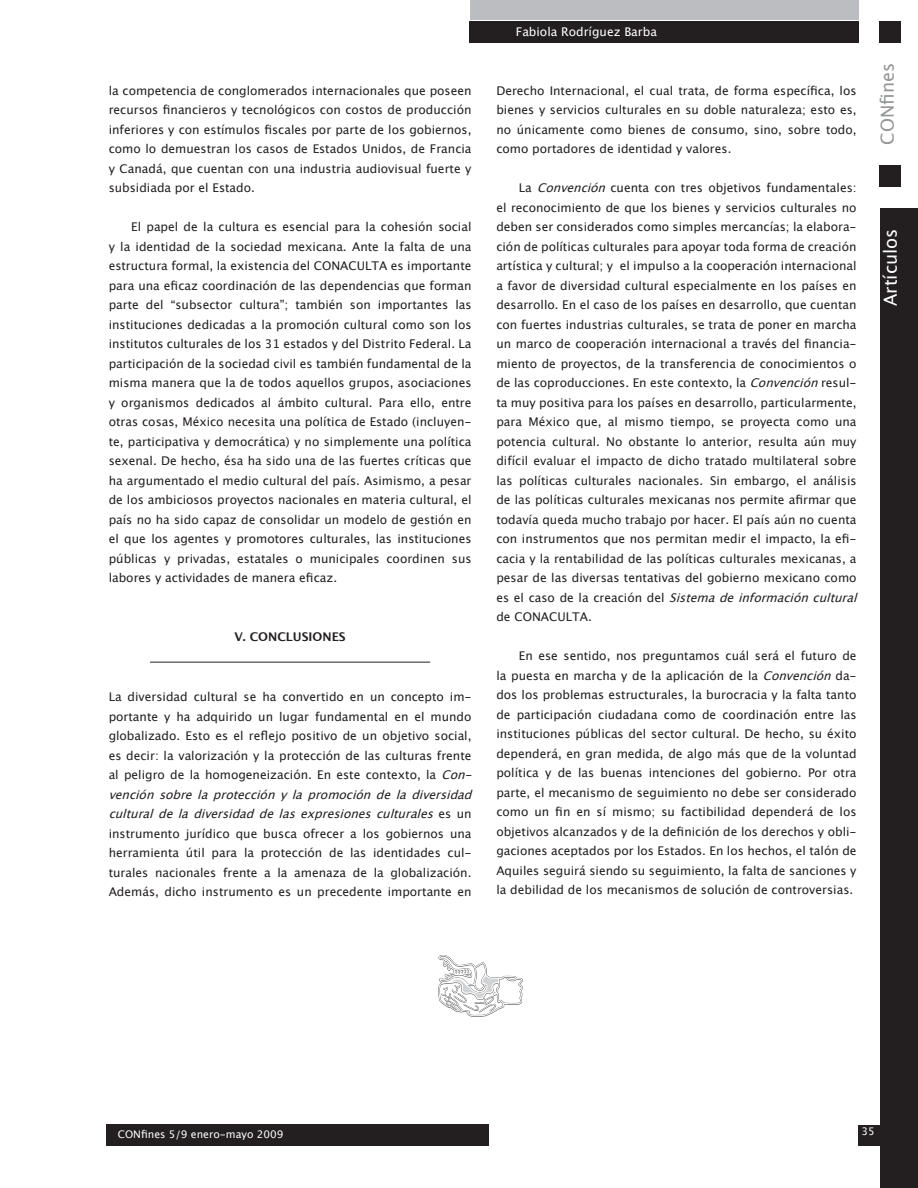
<style>
.page{position:relative;width:918px;height:1188px;background:#fff}
.page>*{position:absolute;margin:0;border:0;box-sizing:border-box;transform-origin:0 0}
.t1{font:18px "Lucida Grande";color:#fff}
.t2{font:18px "Lucida Grande";color:#939598}
.ARTICULO_Parrafo_nor{font:12px/19.5px "Lucida Grande";color:#231f20;text-align:justify}
.ARTICULO_Primer_parr{font:12px/19.5px "Lucida Grande";color:#231f20}
.t3{font:12px "Lucida Grande";color:#fff}
.ARTICULO_Subtitulo1{font:700 12px "Lucida Grande";color:#231f20}
.t4{font:10.5px "Lucida Grande";color:#fdfdfd}
.s1{font-style:italic}
</style>
<div class="page">
<div style="left:106px;top:1124px;width:383px;height:21px;background:#231f20"></div>
<div style="left:880px;top:208px;width:38px;height:980px;background:#231f20"></div>
<div style="left:469px;top:21px;width:389px;height:21px;background:#231f20"></div>
<div style="left:470px;top:0;width:388px;height:19px;background:#bcbdc0"></div>
<div style="left:879px;top:21px;width:22px;height:21px;background:#231f20"></div>
<div style="left:879px;top:166px;width:22px;height:21px;background:#231f20"></div>
<div style="left:858px;top:1125px;width:42px;height:20px;background:#231f20"></div>
<hr style="left:150px;top:662px;width:280px;height:1px;background:#231f20">
<img style="left:438px;top:955px;width:84px;height:61px">
<p class="ARTICULO_Parrafo_nor" style="left:109px;top:81px;width:364px">la competencia de conglomerados internacionales que poseen recursos financieros y tecnológicos con costos de producción inferiores y con estímulos fiscales por parte de los gobiernos, como lo demuestran los casos de Estados Unidos, de Francia y Canadá, que cuentan con una industria audiovisual fuerte y subsidiada por el Estado.</p>
<p class="ARTICULO_Parrafo_nor" style="left:109px;top:217px;width:364px;text-indent:23px">El papel de la cultura es esencial para la cohesión social y la identidad de la sociedad mexicana. Ante la falta de una estructura formal, la existencia del CONACULTA es importante para una eficaz coordinación de las dependencias que forman parte del “subsector cultura”; también son importantes las instituciones dedicadas a la promoción cultural como son los institutos culturales de los 31 estados y del Distrito Federal. La participación de la sociedad civil es también fundamental de la misma manera que la de todos aquellos grupos, asociaciones y organismos dedicados al ámbito cultural. Para ello, entre otras cosas, México necesita una política de Estado (incluyen&shy;te, participativa y democrática) y no simplemente una política sexenal. De hecho, ésa ha sido una de las fuertes críticas que ha argumentado el medio cultural del país. Asimismo, a pesar de los ambiciosos proyectos nacionales en materia cultural, el país no ha sido capaz de consolidar un modelo de gestión en el que los agentes y promotores culturales, las instituciones públicas y privadas, estatales o municipales coordinen sus labores y actividades de manera eficaz.</p>
<p class="ARTICULO_Subtitulo1" style="left:234px;top:627px;width:113px">V. CONCLUSIONES</p>
<p class="ARTICULO_Primer_parr" style="left:109px;top:687px;width:371px">La diversidad cultural se ha convertido en un concepto im&shy;portante y ha adquirido un lugar fundamental en el mundo globalizado. Esto es el reflejo positivo de un objetivo social, es decir: la valorización y la protección de las culturas frente al peligro de la homogeneización. En este contexto, la <span class="s1">Con&shy;venciónsobrelaprotecciónylapromocióndeladiversidad culturaldeladiversidaddelasexpresionesculturales</span>e s u n instrumento jurídico que busca ofrecer a los gobiernos una herramienta útil para la protección de las identidades cul&shy;turales nacionales frente a la amenaza de la globalización.<br>Además, dicho instrumento es un precedente importante en</p>
<p class="t3" style="left:516px;top:24px;width:143px">Fabiola Rodríguez Barba</p>
<p class="ARTICULO_Primer_parr" style="left:496px;top:81px;width:362px;text-align:justify">Derecho Internacional, el cual trata, de forma específica, los bienes y servicios culturales en su doble naturaleza; esto es, no únicamente como bienes de consumo, sino, sobre todo, como portadores de identidad y valores.</p>
<p class="ARTICULO_Parrafo_nor" style="left:496px;top:178px;width:368px;text-align:left;text-indent:23px">La <span class="s1">Convención</span>cuenta con tres objetivos fundamentales: el reconocimiento de que los bienes y servicios culturales no deben ser considerados como simples mercancías; la elabora&shy;ción de políticas culturales para apoyar toda forma de creación artística y cultural; y el impulso a la cooperación internacional a favor de diversidad cultural especialmente en los países en desarrollo. En el caso de los países en desarrollo, que cuentan con fuertes industrias culturales, se trata de poner en marcha un marco de cooperación internacional a través del financia&shy;miento de proyectos, de la transferencia de conocimientos o de las coproducciones. En este contexto, la <span class="s1">Convención</span>resul&shy;ta muy positiva para los países en desarrollo, particularmente, para México que, al mismo tiempo, se proyecta como una potencia cultural. No obstante lo anterior, resulta aún muy difícil evaluar el impacto de dicho tratado multilateral sobre las políticas culturales nacionales. Sin embargo, el análisis de las políticas culturales mexicanas nos permite afirmar que todavía queda mucho trabajo por hacer. El país aún no cuenta con instrumentos que nos permitan medir el impacto, la efi&shy;cacia y la rentabilidad de las políticas culturales mexicanas, a pesar de las diversas tentativas del gobierno mexicano como e s e l c a s o d e l a c r e a c i ó n d e l <span class="s1">Sistemadeinformacióncultural </span>de CONACULTA.</p>
<p class="ARTICULO_Parrafo_nor" style="left:496px;top:646px;width:362px;text-indent:23px">En ese sentido, nos preguntamos cuál será el futuro de la puesta en marcha y de la aplicación de la <span class="s1">Convención</span>da&shy;dos los problemas estructurales, la burocracia y la falta tanto de participación ciudadana como de coordinación entre las instituciones públicas del sector cultural. De hecho, su éxito dependerá, en gran medida, de algo más que de la voluntad política y de las buenas intenciones del gobierno. Por otra parte, el mecanismo de seguimiento no debe ser considerado como un fin en sí mismo; su factibilidad dependerá de los objetivos alcanzados y de la definición de los derechos y obli&shy;gaciones aceptados por los Estados. En los hechos, el talón de Aquiles seguirá siendo su seguimiento, la falta de sanciones y la debilidad de los mecanismos de solución de controversias.</p>
<h1 class="t2" style="left:877px;top:145px;width:83px;rotate:-90deg">CONfines</h1>
<h1 class="t1" style="left:880px;top:306px;width:79px;rotate:-90deg">Artículos</h1>
<p class="t4" style="left:118px;top:1129px;width:167px">CONfines 5/9 enero-mayo 2009</p>
<p class="t4" style="left:862px;top:1126px;width:15px">35</p>
</div>
